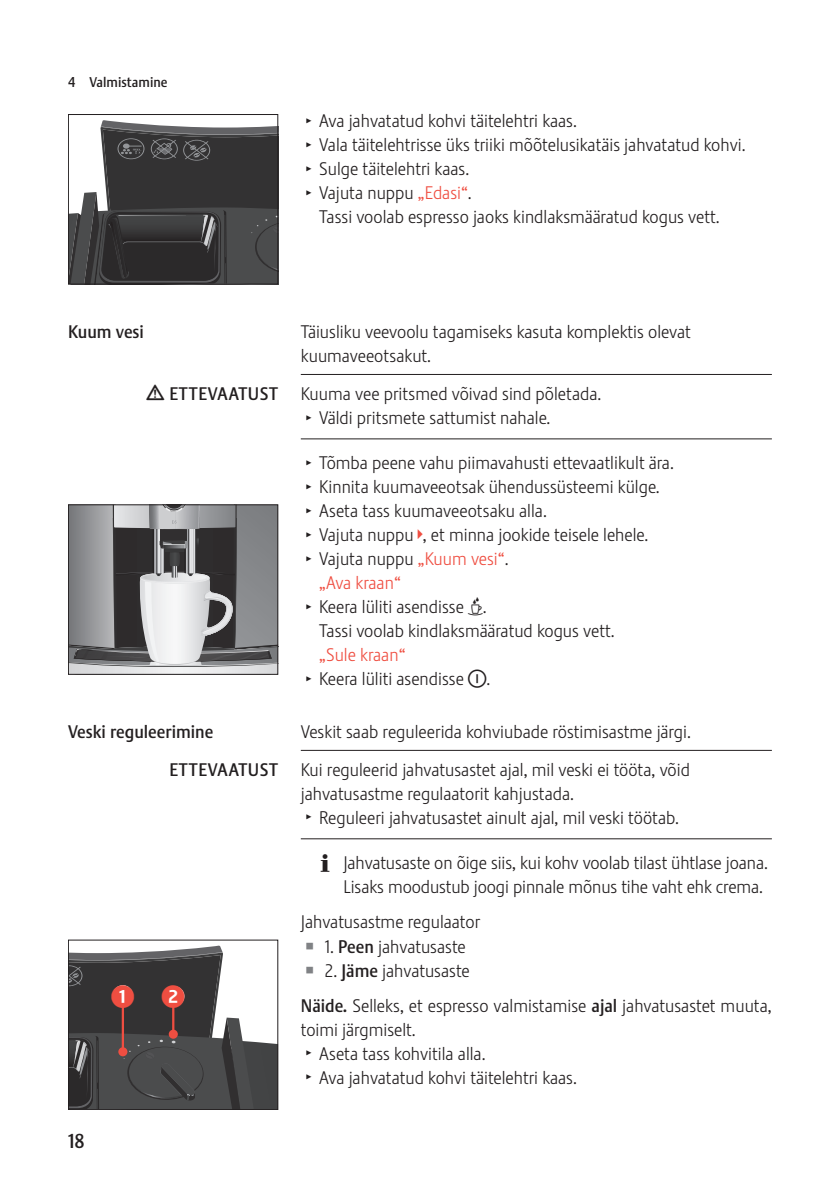
<style>
.page{position:relative;width:840px;height:1191px;background:#fff}
.page>*{position:absolute;margin:0;border:0;box-sizing:border-box;transform-origin:0 0}
.t1{font:28px "Calligraphr";color:#ef4e41}
.t2{font:20px "Stalemate Pro 2 J Medium";color:#231f20}
.t3{font:18px/24px "Stalemate Pro 2 J Light";color:#231f20}
.t4{font:18px/38.2px "Stalemate Pro 2 J Medium";color:#231f20}
.t5{font:18px "Stalemate Pro 2 J Medium";letter-spacing:.03em;color:#231f20}
.t6{font:18px "Stalemate Pro 2 J Light";letter-spacing:-.01em;color:#ef4e41}
.t7{font:14px "Stalemate Pro 2 J Medium";color:#231f20}
.s1{font-family:"Jura Pict 2006";font-size:14px}
.s2{color:#ef4e41}
.s3{font-family:"Jura Pict 2006";font-size:16px}
.s4{font-family:"Jura Pict 2006";color:#ef4e41}
.s5{font-family:"Jura Pict 2006"}
.s6{font-family:"Jura Pict 2006";font-size:24px;color:#808285}
.s7{font-family:"Stalemate Pro 2 J Medium"}
</style>
<div class="page">
<hr style="left:300px;top:374px;width:471px;height:1px;background:#231f20">
<hr style="left:300px;top:438px;width:471px;height:1px;background:#231f20">
<hr style="left:300px;top:750px;width:471px;height:1px;background:#231f20">
<hr style="left:300px;top:838px;width:471px;height:1px;background:#231f20">
<svg style="left:68px;top:120px;width:210px;height:165px;background:#535253"></svg>
<div style="left:68px;top:114px;width:210px;height:170px;border:1px solid #231f20"></div>
<svg style="left:70px;top:506px;width:206px;height:166px;background:#8a8a8c"></svg>
<div style="left:68px;top:504px;width:210px;height:170px;border:1px solid #231f20"></div>
<svg style="left:70px;top:945px;width:206px;height:163px"></svg>
<div style="left:68px;top:939px;width:210px;height:171px;border:1px solid #231f20"></div>
<hr style="left:122px;top:997px;width:2px;height:54px;background:#ef4e41">
<div style="left:118px;top:1047px;width:9px;height:9px;background:#ef4e41;border-radius:50%"></div>
<div style="left:113px;top:985px;width:20px;height:20px;background:#fff;border-radius:50%"></div>
<hr style="left:172px;top:997px;width:2px;height:37px;background:#ef4e41">
<div style="left:169px;top:1029px;width:9px;height:9px;background:#ef4e41;border-radius:50%"></div>
<div style="left:164px;top:986px;width:20px;height:20px;background:#fff;border-radius:50%"></div>
<p class="t7" style="left:68px;top:73px;width:101px">4 Valmistamine</p>
<p class="t3" style="left:306px;top:109px;width:438px"><span class="s1">T</span> Ava jahvatatud kohvi täitelehtri kaas.<br><span class="s1">T</span> Vala täitelehtrisse üks triiki mõõtelusikatäis jahvatatud kohvi.<br><span class="s1">T</span> Sulge täitelehtri kaas.<br><span class="s1">T</span> Vajuta nuppu <span class="s2">„Edasi“</span>.</p>
<p class="t3" style="left:319px;top:205px;width:399px">Tassi voolab espresso jaoks kindlaksmääratud kogus vett.</p>
<p class="t4" style="left:68px;top:312px;width:77px">Kuum vesi</p>
<p class="t5" style="left:146px;top:383px;width:133px"><span class="s3">J</span> ETTEVAATUST</p>
<p class="t4" style="left:169px;top:712px;width:110px;text-indent:-101px">Veski reguleerimine<br>ETTEVAATUST</p>
<h1 class="t1" style="left:110px;top:980px;width:77px">q w</h1>
<p class="t2" style="left:68px;top:1129px;width:18px">18</p>
<p class="t3" style="left:300px;top:319px;width:391px">Täiusliku veevoolu tagamiseks kasuta komplektis olevat kuumaveeotsakut.</p>
<p class="t3" style="left:306px;top:382px;width:294px;text-indent:-6px">Kuuma vee pritsmed võivad sind põletada.<br><span class="s1">T</span> Väldi pritsmete sattumist nahale.</p>
<p class="t3" style="left:306px;top:451px;width:367px"><span class="s1">T</span> Tõmba peene vahu piimavahusti ettevaatlikult ära.</p>
<p class="t3" style="left:306px;top:475px;width:352px"><span class="s1">T</span> Kinnita kuumaveeotsak ühendussüsteemi külge.</p>
<p class="t3" style="left:306px;top:499px;width:240px"><span class="s1">T</span> Aseta tass kuumaveeotsaku alla.</p>
<p class="t3" style="left:306px;top:523px;width:341px"><span class="s1">T</span> Vajuta nuppu <span class="s4">^</span>, et minna jookide teisele lehele.</p>
<p class="t3" style="left:306px;top:547px;width:201px"><span class="s1">T</span> Vajuta nuppu <span class="s2">„Kuum vesi“</span>.</p>
<p class="t6" style="left:319px;top:572px;width:83px">„Ava kraan“</p>
<p class="t3" style="left:306px;top:595px;width:180px"><span class="s1">T</span> Keera lüliti asendisse <span class="s5">x</span>.</p>
<p class="t3" style="left:319px;top:619px;width:295px">Tassi voolab kindlaksmääratud kogus vett.</p>
<p class="t3" style="left:306px;top:643px;width:183px;text-indent:13px"><span class="s2">„Sule kraan“<br></span><span class="s1">T</span> Keera lüliti asendisse <span class="s5">°</span>.</p>
<p class="t3" style="left:300px;top:712px;width:390px;line-height:38.2px">Veskit saab reguleerida kohviubade röstimisastme järgi.<br>Kui reguleerid jahvatusastet ajal, mil veski ei tööta, võid</p>
<p class="t3" style="left:306px;top:781px;width:372px;text-indent:-6px">jahvatusastme regulaatorit kahjustada.<br><span class="s1">T</span> Reguleeri jahvatusastet ainult ajal, mil veski töötab.</p>
<p class="t3" style="left:320px;top:851px;width:446px;text-align:right"><span class="s5">E</span> Jahvatusaste on õige siis, kui kohv voolab tilast ühtlase joana.<br>Lisaks moodustub joogi pinnale mõnus tihe vaht ehk crema.</p>
<p class="t3" style="left:300px;top:910px;width:181px;text-align:center">Jahvatusastme regulaator<br><span class="s6">U</span> 1. <span class="s7">Peen</span> jahvatusaste<br><span class="s6">U</span> 2. <span class="s7">Jäme</span> jahvatusaste</p>
<p class="t3" style="left:300px;top:993px;width:472px"><span class="s7">Näide.</span> Selleks, et espresso valmistamise <span class="s7">ajal</span> jahvatusastet muuta,</p>
<p class="t3" style="left:300px;top:1017px;width:114px">toimi järgmiselt.</p>
<p class="t3" style="left:306px;top:1041px;width:179px"><span class="s1">T</span> Aseta tass kohvitila alla.</p>
<p class="t3" style="left:306px;top:1065px;width:270px"><span class="s1">T</span> Ava jahvatatud kohvi täitelehtri kaas.</p>
</div>
